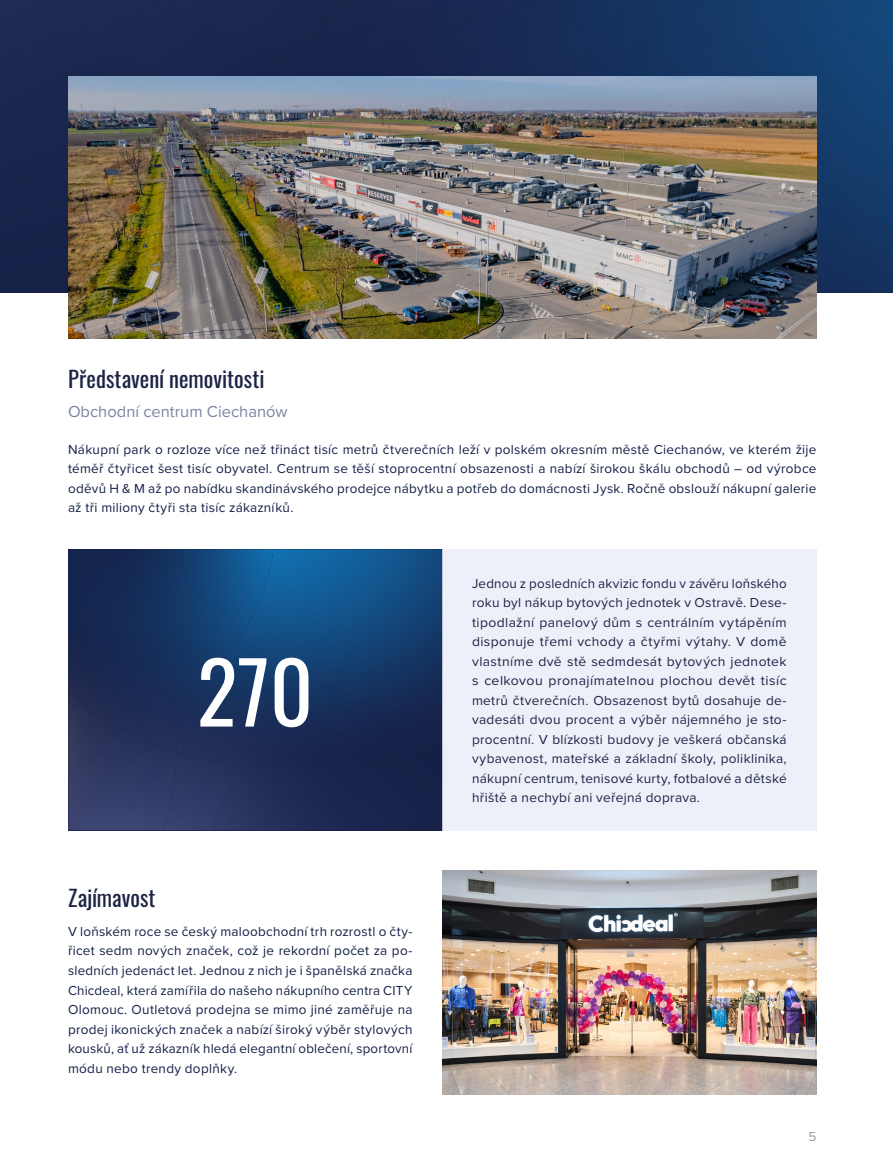
<style>
.page{position:relative;width:893px;height:1170px;background:#fff}
.page>*{position:absolute;margin:0;border:0;box-sizing:border-box;transform-origin:0 0}
.t1{font:84.3px "Oswald";color:#fff}
.t2{font:22.5px "Oswald";color:#1c2445}
.t3{font:16.5px "Proxima Nova";color:#7c84a2}
.t4{font:13.5px/19.5px "Proxima Nova";letter-spacing:.02em;color:#141f48;text-align:justify}
.t5{font:13.5px/19.5px "Proxima Nova";letter-spacing:.02em;color:#1c2445;text-align:justify}
.t6{font:13.5px "Proxima Nova";color:#9d9c9c}
</style>
<div class="page">
<img style="left:740px;top:0;width:153px;height:292px">
<div style="left:0;top:120px;width:68px;height:172px;background:#18234b"></div>
<div style="left:0;top:0;width:315px;height:120px;background:#1c274f"></div>
<img style="left:315px;top:0;width:8px;height:21px">
<img style="left:310px;top:21px;width:31px;height:44px">
<div style="left:617px;top:0;width:123px;height:77px;background:#153563"></div>
<img style="left:341px;top:0;width:276px;height:77px">
<div style="left:323px;top:0;width:213px;height:58px;background:#18274f"></div>
<div style="left:442px;top:549px;width:374px;height:281px;background:#eef0f9"></div>
<img style="left:68px;top:711px;width:20px;height:8px">
<img style="left:88px;top:711px;width:16px;height:8px">
<img style="left:423px;top:721px;width:19px;height:35px">
<img style="left:245px;top:549px;width:197px;height:172px">
<img style="left:222px;top:660px;width:23px;height:13px">
<img style="left:407px;top:703px;width:16px;height:27px">
<img style="left:176px;top:765px;width:37px;height:65px">
<img style="left:68px;top:719px;width:108px;height:111px">
<div style="left:366px;top:756px;width:76px;height:74px;background:#172249"></div>
<img style="left:213px;top:764px;width:153px;height:66px">
<img style="left:171px;top:748px;width:74px;height:17px">
<div style="left:104px;top:711px;width:72px;height:41px;background:#242e58"></div>
<img style="left:245px;top:748px;width:68px;height:17px">
<img style="left:332px;top:730px;width:103px;height:35px">
<img style="left:313px;top:758px;width:23px;height:6px">
<img style="left:299px;top:673px;width:69px;height:30px">
<img style="left:171px;top:673px;width:128px;height:75px">
<img style="left:299px;top:703px;width:108px;height:55px">
<div style="left:258px;top:717px;width:74px;height:45px;background:#192952"></div>
<img style="left:68px;top:549px;width:24px;height:9px">
<div style="left:68px;top:558px;width:24px;height:78px;background:#14254e"></div>
<img style="left:68px;top:636px;width:51px;height:75px">
<img style="left:92px;top:549px;width:182px;height:111px">
<div style="left:95px;top:574px;width:55px;height:64px;background:#142a54"></div>
<img style="left:168px;top:638px;width:54px;height:48px">
<div style="left:119px;top:636px;width:49px;height:53px;background:#162c57"></div>
<img style="left:117px;top:689px;width:54px;height:22px">
<img style="left:168px;top:677px;width:38px;height:21px">
<svg style="left:161px;top:686px;width:11px;height:13px"></svg>
<img style="left:68px;top:77px;width:748px;height:261px">
<img style="left:442px;top:870px;width:374px;height:223px">
<h2 class="t2" style="left:68px;top:358px;width:198px">Představení nemovitosti</h2>
<p class="t3" style="left:68px;top:398px;width:221px">Obchodní centrum Ciechanów</p>
<p class="t4" style="left:68px;top:438px;width:750px">Nákupní park o rozloze více než třináct tisíc metrů čtverečních leží v polském okresním městě Ciechanów, ve kterém žije téměř čtyřicet šest tisíc obyvatel. Centrum se těší stoprocentní obsazenosti a nabízí širokou škálu obchodů – od výrobce oděvů H &amp; M až po nabídku skandinávského prodejce nábytku a potřeb do domácnosti Jysk. Ročně obslouží nákupní galerie až tři miliony čtyři sta tisíc zákazníků.</p>
<h1 class="t1" style="left:197px;top:617px;width:118px">270</h1>
<h2 class="t2" style="left:68px;top:877px;width:89px">Zajímavost</h2>
<p class="t4" style="left:68px;top:921px;width:346px">V loňském roce se český maloobchodní trh rozrostl o čty&shy;řicet sedm nových značek, což je rekordní počet za po&shy;sledních jedenáct let. Jednou z nich je i španělská značka Chicdeal, která zamířila do našeho nákupního centra CITY Olomouc. Outletová prodejna se mimo jiné zaměřuje na prodej ikonických značek a nabízí široký výběr stylových kousků, ať už zákazník hledá elegantní oblečení, sportovní módu nebo trendy doplňky.</p>
<p class="t5" style="left:472px;top:573px;width:316px">Jednou z posledních akvizic fondu v závěru loňského roku byl nákup bytových jednotek v Ostravě. Dese&shy;tipodlažní panelový dům s centrálním vytápěním disponuje třemi vchody a čtyřmi výtahy. V domě vlastníme dvě stě sedmdesát bytových jednotek s celkovou pronajímatelnou plochou devět tisíc metrů čtverečních. Obsazenost bytů dosahuje de&shy;vadesáti dvou procent a výběr nájemného je sto&shy;procentní. V blízkosti budovy je veškerá občanská vybavenost, mateřské a základní školy, poliklinika, nákupní centrum, tenisové kurty, fotbalové a dětské hřiště a nechybí ani veřejná doprava.</p>
<p class="t6" style="left:808px;top:1125px;width:9px">5</p>
</div>
